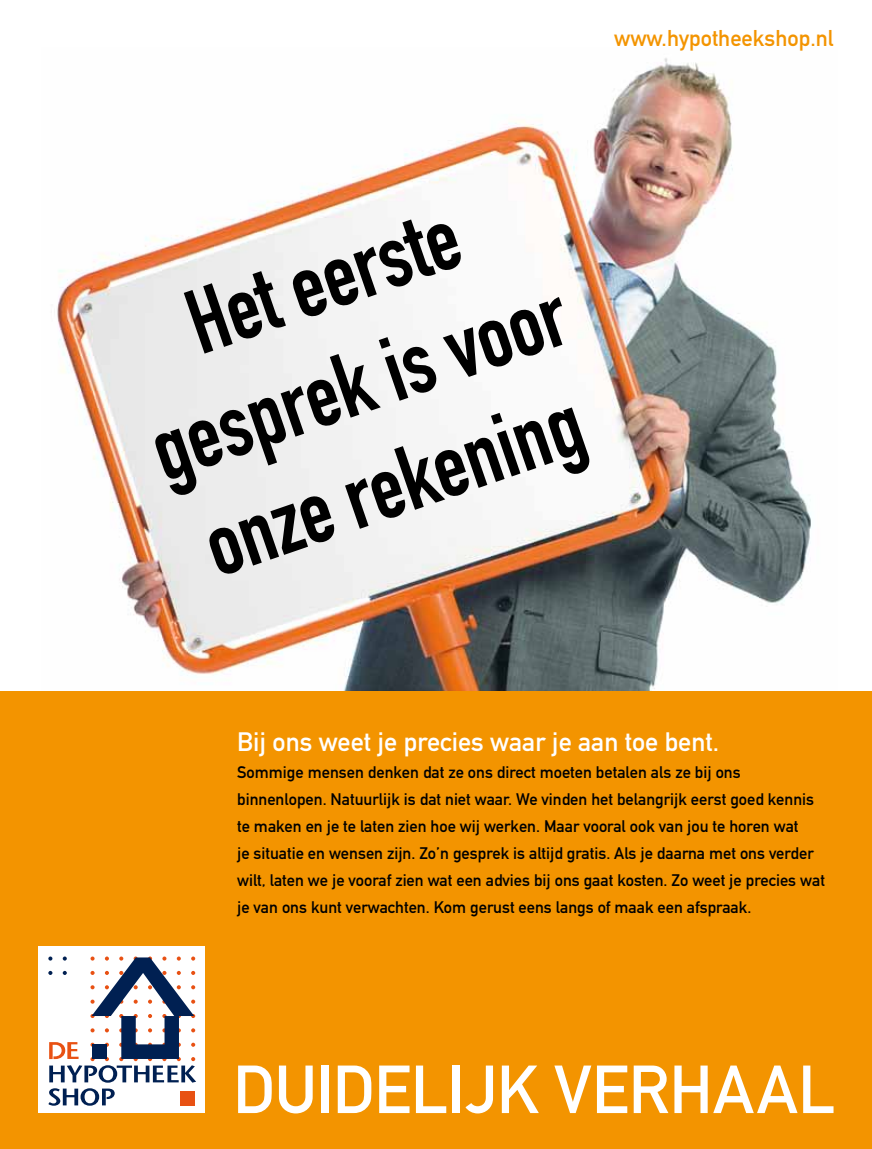
<style>
.page{position:relative;width:872px;height:1149px;background:#fff}
.page>*{position:absolute;margin:0;border:0;box-sizing:border-box;transform-origin:0 0}
.t1{font:90px/108px "DIN Engschrift Std";color:#000;text-align:center}
.t2{font:26.25px "DIN Mittelschrift Std";color:#fff}
.t3{font:22.5px "DIN Mittelschrift Std";color:#f39400}
.t4{font:16.5px/27px "DIN Mittelschrift Std";color:#000}
</style>
<div class="page">
<img style="left:57px;top:58px;width:754px;height:633px">
<div style="left:0;top:691px;width:872px;height:457px;background:#f39400"></div>
<svg style="left:238px;top:1065px;width:34px;height:47px"></svg>
<svg style="left:279px;top:1065px;width:34px;height:47px"></svg>
<div style="left:321px;top:1065px;width:7px;height:47px;background:#fff"></div>
<svg style="left:338px;top:1065px;width:33px;height:47px"></svg>
<svg style="left:379px;top:1065px;width:30px;height:47px"></svg>
<svg style="left:416px;top:1065px;width:30px;height:47px"></svg>
<div style="left:453px;top:1065px;width:7px;height:47px;background:#fff"></div>
<svg style="left:465px;top:1065px;width:28px;height:47px"></svg>
<svg style="left:502px;top:1065px;width:37px;height:47px"></svg>
<svg style="left:554px;top:1065px;width:37px;height:47px"></svg>
<svg style="left:597px;top:1065px;width:30px;height:47px"></svg>
<svg style="left:633px;top:1065px;width:35px;height:47px"></svg>
<svg style="left:674px;top:1065px;width:33px;height:47px"></svg>
<svg style="left:713px;top:1065px;width:84px;height:47px"></svg>
<svg style="left:803px;top:1065px;width:30px;height:47px"></svg>
<div style="left:38px;top:946px;width:166px;height:166px;background:#fff"></div>
<svg style="left:48px;top:956px;width:148px;height:149px"></svg>
<div style="left:92px;top:1044px;width:15px;height:14px;background:#002052"></div>
<h3 class="t3" style="left:614px;top:25px;width:221px">www.hypotheekshop.nl</h3>
<h1 class="t1" style="left:101px;top:299px;width:435px;rotate:-19deg">Het eerste gesprek is voor onze rekening</h1>
<h2 class="t2" style="left:237px;top:726px;width:483px">Bij ons weet je precies waar je aan toe bent.</h2>
<p class="t4" style="left:237px;top:758px;width:589px">Sommige mensen denken dat ze ons direct moeten betalen als ze bij ons binnenlopen. Natuurlijk is dat niet waar. We vinden het belangrijk eerst goed kennis te maken en je te laten zien hoe wij werken. Maar vooral ook van jou te horen wat<br>je situatie en wensen zijn. Zo’n gesprek is altijd gratis. Als je daarna met ons verder wilt, laten we je vooraf zien wat een advies bij ons gaat kosten. Zo weet je precies wat je van ons kunt verwachten. Kom gerust eens langs of maak een afspraak.</p>
</div>
